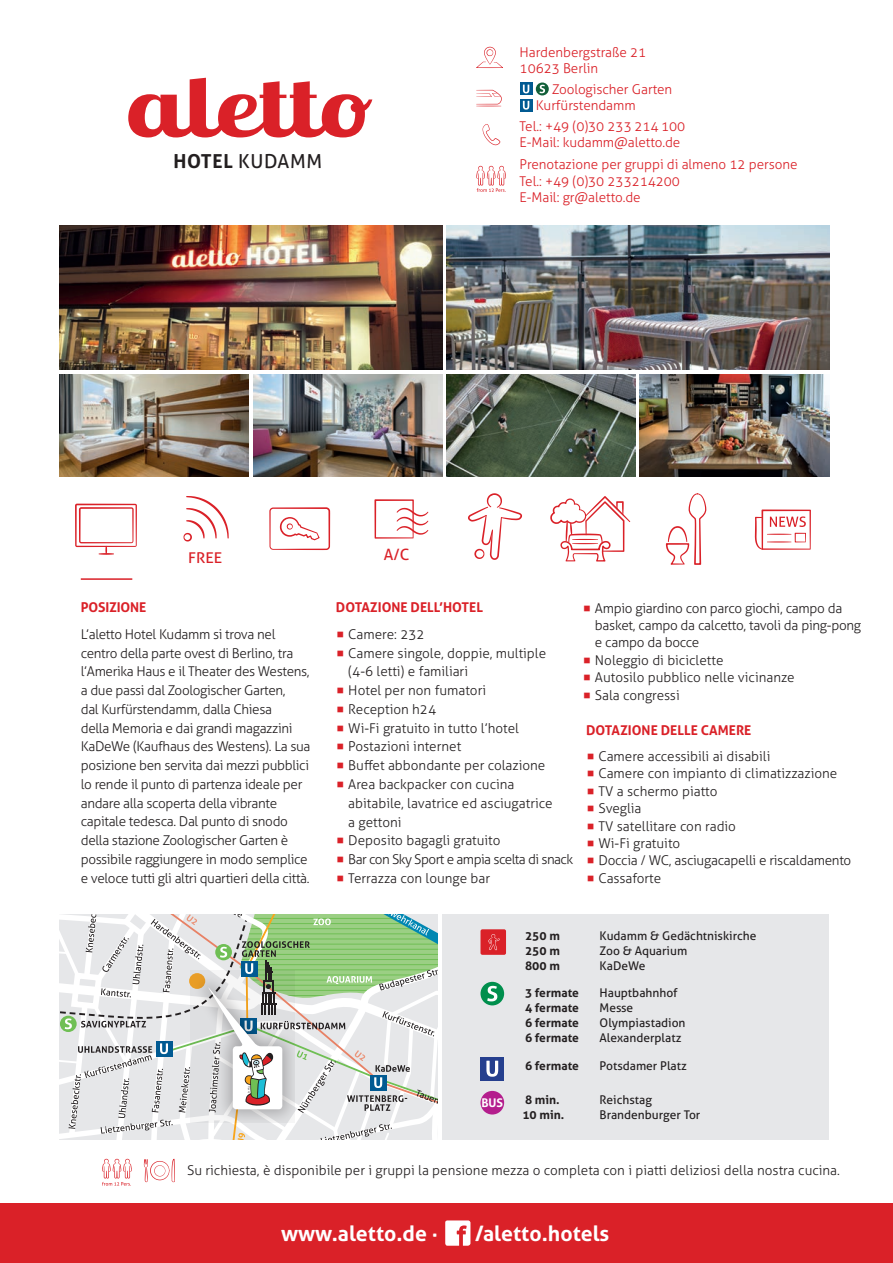
<style>
.page{position:relative;width:893px;height:1263px;background:#fff}
.page>*{position:absolute;margin:0;border:0;box-sizing:border-box;transform-origin:0 0}
.t1{font:700 21.3px "Aller";color:#fff}
.t2{font:19.35px "Aller";letter-spacing:.03em;color:#231f20}
.t3{font:15.6px "Aller";color:#da2128}
.t4{font:14.85px "Aller";color:#da2128;scale:1.05 1}
.t5{font:300 13.5px/18.8px "Aller";letter-spacing:-.02em;color:#231f20}
.t6{font:300 13.5px/18.8px "Aller";color:#231f20}
.t7{font:300 13.5px/16.2px "Aller";letter-spacing:-.005em;color:#da2128}
.t8{font:700 13.5px "Aller";color:#da2128}
.t9{font:12px "Aller";color:#231f20}
.t10{font:700 12px "Aller";color:#231f20}
.t11{font:700 11.85px "Aller";color:#fff}
.s1{font-weight:700}
</style>
<div class="page">
<div style="left:442px;top:914px;width:387px;height:226px;background:#e6e7e9"></div>
<hr style="left:81px;top:578px;width:51px;height:2px;background:#da2128">
<img style="left:60px;top:225px;width:382px;height:145px">
<img style="left:446px;top:374px;width:190px;height:102px">
<img style="left:640px;top:374px;width:189px;height:102px">
<svg style="left:75px;top:504px;width:62px;height:51px"></svg>
<svg style="left:183px;top:496px;width:46px;height:46px"></svg>
<svg style="left:269px;top:507px;width:61px;height:43px"></svg>
<svg style="left:374px;top:499px;width:54px;height:40px"></svg>
<svg style="left:468px;top:493px;width:54px;height:67px"></svg>
<svg style="left:666px;top:493px;width:40px;height:72px"></svg>
<svg style="left:755px;top:509px;width:56px;height:41px"></svg>
<svg style="left:520px;top:83px;width:13px;height:12px"></svg>
<svg style="left:523px;top:85px;width:6px;height:8px"></svg>
<svg style="left:536px;top:83px;width:13px;height:12px"></svg>
<svg style="left:540px;top:85px;width:5px;height:8px"></svg>
<svg style="left:520px;top:99px;width:13px;height:13px"></svg>
<svg style="left:523px;top:101px;width:6px;height:9px"></svg>
<svg style="left:483px;top:124px;width:17px;height:21px"></svg>
<svg style="left:476px;top:47px;width:27px;height:21px"></svg>
<div style="left:480px;top:982px;width:24px;height:23px;background:#008f4d;border-radius:50%"></div>
<svg style="left:487px;top:986px;width:10px;height:15px"></svg>
<div style="left:480px;top:1091px;width:24px;height:23px;background:#b41e8d;border-radius:50%"></div>
<div style="left:480px;top:1057px;width:24px;height:23px;background:#253f8e"></div>
<svg style="left:486px;top:1061px;width:12px;height:16px"></svg>
<div style="left:480px;top:929px;width:26px;height:26px;background:#da2128;border-radius:2px"></div>
<svg style="left:488px;top:934px;width:12px;height:16px"></svg>
<div style="left:0;top:1203px;width:893px;height:60px;background:#da2128"></div>
<svg style="left:144px;top:1159px;width:31px;height:23px"></svg>
<svg style="left:550px;top:496px;width:80px;height:65px"></svg>
<svg style="left:476px;top:90px;width:26px;height:17px"></svg>
<svg style="left:102px;top:1159px;width:30px;height:27px"></svg>
<svg style="left:476px;top:166px;width:30px;height:26px"></svg>
<svg style="left:60px;top:914px;width:378px;height:226px"></svg>
<img style="left:60px;top:374px;width:189px;height:102px">
<img style="left:253px;top:374px;width:189px;height:102px">
<svg style="left:445px;top:1220px;width:25px;height:26px"></svg>
<img style="left:446px;top:225px;width:383px;height:145px">
<svg style="left:128px;top:78px;width:244px;height:59px"></svg>
<h2 class="t2" style="left:174px;top:150px;width:150px"><span class="s1">HOTEL</span> KUDAMM</h2>
<p class="t7" style="left:520px;top:44px;width:128px">Hardenbergstraße 21<br>10623 Berlin</p>
<p class="t7" style="left:536px;top:81px;width:138px;text-indent:16px">Zoologischer Garten<br>Kurfürstendamm</p>
<p class="t7" style="left:520px;top:118px;width:167px">Tel.: +49 (0)30 233 214 100<br>E-Mail: kudamm@aletto.de</p>
<p class="t7" style="left:520px;top:157px;width:279px">Prenotazione per gruppi di almeno 12 persone<br>Tel.: +49 (0)30 233214200<br>E-Mail: gr@aletto.de</p>
<p class="t4" style="left:188px;top:548px;width:34px">FREE</p>
<p class="t3" style="left:384px;top:545px;width:27px">A/C</p>
<p class="t8" style="left:81px;top:598px;width:67px">POSIZIONE</p>
<p class="t5" style="left:81px;top:625px;width:231px">L’aletto Hotel Kudamm si trova nel centro della parte ovest di Berlino, tra l’Amerika Haus e il Theater des Westens, a due passi dal Zoologischer Garten,<br>dal Kurfürstendamm, dalla Chiesa<br>della Memoria e dai grandi magazzini KaDeWe (Kaufhaus des Westens). La sua posizione ben servita dai mezzi pubblici lo rende il punto di partenza ideale per andare alla scoperta della vibrante capitale tedesca. Dal punto di snodo della stazione Zoologischer Garten è possibile raggiungere in modo semplice e veloce tutti gli altri quartieri della città.</p>
<p class="t8" style="left:336px;top:599px;width:149px">DOTAZIONE DELL’HOTEL</p>
<p class="t6" style="left:348px;top:625px;width:227px">Camere: 232<br>Camere singole, doppie, multiple (4-6 letti) e familiari<br>Hotel per non fumatori<br>Reception h24<br>Wi-Fi gratuito in tutto l’hotel<br>Postazioni internet<br>Buffet abbondante per colazione<br>Area backpacker con cucina abitabile, lavatrice ed asciugatrice<br>a gettoni<br>Deposito bagagli gratuito<br>Bar con Sky Sport e ampia scelta di snack<br>Terrazza con lounge bar</p>
<p class="t5" style="left:595px;top:599px;width:268px;line-height:17.4px">Ampio giardino con parco giochi, campo da basket, campo da calcetto, tavoli da ping-pong e campo da bocce<br>Noleggio di biciclette<br>Autosilo pubblico nelle vicinanze<br>Sala congressi</p>
<p class="t8" style="left:586px;top:722px;width:167px">DOTAZIONE DELLE CAMERE</p>
<p class="t6" style="left:598px;top:747px;width:254px;line-height:17.4px">Camere accessibili ai disabili<br>Camere con impianto di climatizzazione<br>TV a schermo piatto<br>Sveglia<br>TV satellitare con radio<br>Wi-Fi gratuito<br>Doccia / WC, asciugacapelli e riscaldamento<br>Cassaforte</p>
<p class="t11" style="left:481px;top:1095px;width:23px">BUS</p>
<p class="t10" style="left:525px;top:928px;width:36px">250 m</p>
<p class="t9" style="left:600px;top:928px;width:158px">Kudamm &amp; Gedächtniskirche</p>
<p class="t10" style="left:525px;top:943px;width:36px">250 m</p>
<p class="t9" style="left:600px;top:943px;width:89px">Zoo &amp; Aquarium</p>
<p class="t10" style="left:525px;top:958px;width:36px">800 m</p>
<p class="t9" style="left:600px;top:958px;width:47px">KaDeWe</p>
<p class="t10" style="left:525px;top:985px;width:55px">3 fermate</p>
<p class="t9" style="left:600px;top:985px;width:80px">Hauptbahnhof</p>
<p class="t10" style="left:525px;top:1000px;width:55px">4 fermate</p>
<p class="t9" style="left:600px;top:1000px;width:35px">Messe</p>
<p class="t10" style="left:525px;top:1015px;width:55px">6 fermate</p>
<p class="t9" style="left:600px;top:1015px;width:87px">Olympiastadion</p>
<p class="t10" style="left:525px;top:1030px;width:55px">6 fermate</p>
<p class="t9" style="left:600px;top:1030px;width:83px">Alexanderplatz</p>
<p class="t10" style="left:525px;top:1059px;width:55px">6 fermate</p>
<p class="t9" style="left:600px;top:1059px;width:89px">Potsdamer Platz</p>
<p class="t10" style="left:525px;top:1092px;width:36px">8 min.</p>
<p class="t9" style="left:600px;top:1092px;width:54px">Reichstag</p>
<p class="t10" style="left:522px;top:1107px;width:43px">10 min.</p>
<p class="t9" style="left:600px;top:1107px;width:102px">Brandenburger Tor</p>
<p class="t6" style="left:187px;top:1161px;width:654px">Su richiesta, è disponibile per i gruppi la pensione mezza o completa con i piatti deliziosi della nostra cucina.</p>
<h1 class="t1" style="left:281px;top:1220px;width:158px">www.aletto.de ·</h1>
<h1 class="t1" style="left:475px;top:1220px;width:136px">/aletto.hotels</h1>
</div>
